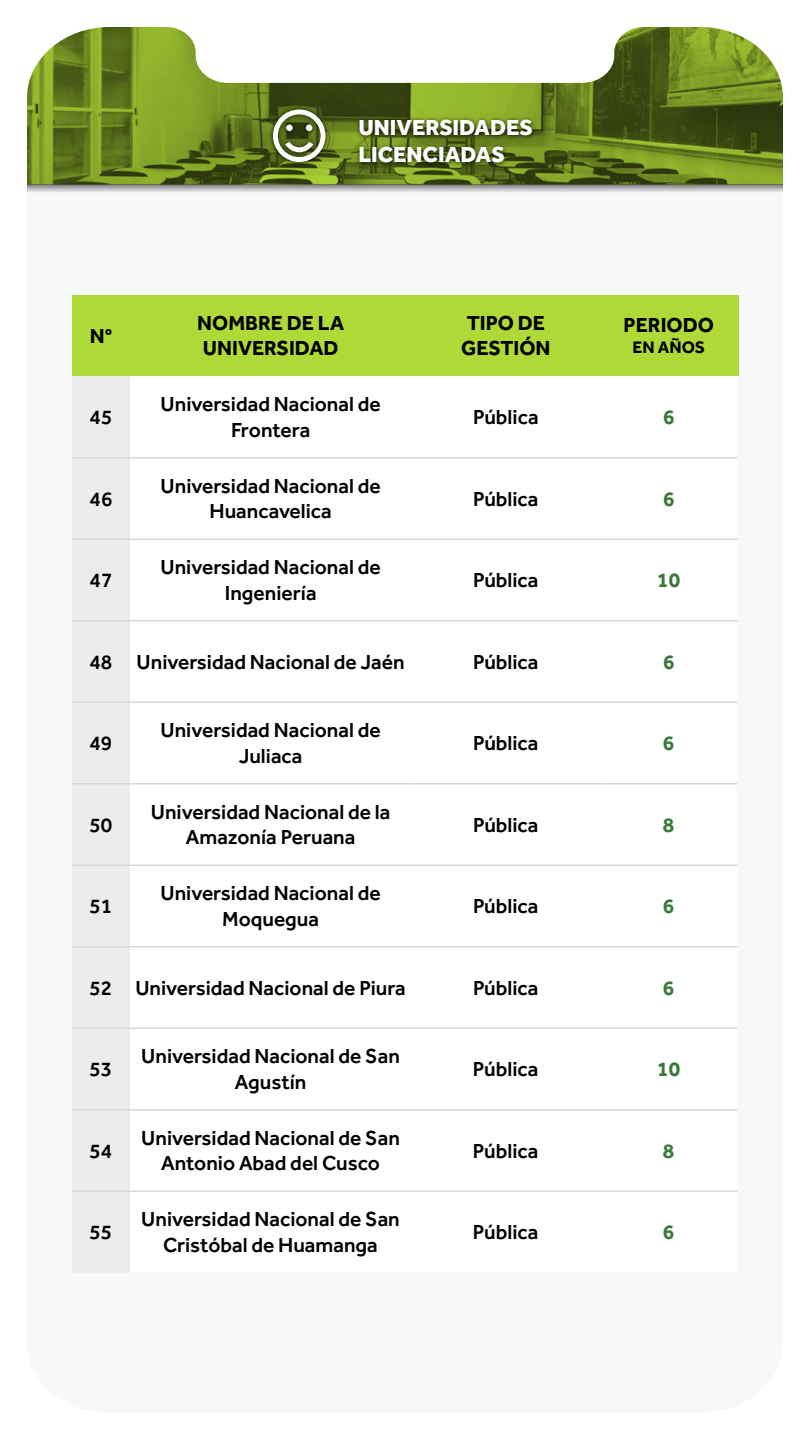
<style>
.page{position:relative;width:810px;height:1440px;background:#fff}
.page>*{position:absolute;margin:0;border:0;box-sizing:border-box;transform-origin:0 0}
.t1{font:800 22.5px/27px "Effra";color:#fff}
.t2{font:500 21px/25.2px "Effra";color:#000;text-align:center}
.t3{font:700 21px/25.2px "Effra";color:#000}
.t4{font:700 21px "Effra";color:#3a7a38}
.t5{font:700 17.25px "Effra";color:#000}
</style>
<div class="page">
<img style="left:27px;top:27px;width:756px;height:157px">
<div style="left:72px;top:376px;width:58px;height:897px;background:#ececec"></div>
<svg style="left:130px;top:621px;width:607px;height:570px"></svg>
<hr style="left:72px;top:538px;width:58px;height:2px;background:#d8d8d8">
<hr style="left:130px;top:538px;width:281px;height:2px;background:#d8d8d8">
<hr style="left:411px;top:538px;width:189px;height:2px;background:#d8d8d8">
<hr style="left:600px;top:538px;width:137px;height:2px;background:#d8d8d8">
<hr style="left:72px;top:620px;width:58px;height:1px;background:#d8d8d8">
<hr style="left:130px;top:620px;width:281px;height:1px;background:#d8d8d8">
<hr style="left:411px;top:620px;width:189px;height:1px;background:#d8d8d8">
<hr style="left:600px;top:620px;width:137px;height:1px;background:#d8d8d8">
<hr style="left:72px;top:701px;width:58px;height:2px;background:#d8d8d8">
<hr style="left:130px;top:701px;width:281px;height:2px;background:#d8d8d8">
<hr style="left:411px;top:701px;width:189px;height:2px;background:#d8d8d8">
<hr style="left:600px;top:701px;width:137px;height:2px;background:#d8d8d8">
<hr style="left:72px;top:783px;width:58px;height:1px;background:#d8d8d8">
<hr style="left:130px;top:783px;width:281px;height:1px;background:#d8d8d8">
<hr style="left:411px;top:783px;width:189px;height:1px;background:#d8d8d8">
<hr style="left:600px;top:783px;width:137px;height:1px;background:#d8d8d8">
<hr style="left:72px;top:865px;width:58px;height:1px;background:#d8d8d8">
<hr style="left:130px;top:865px;width:281px;height:1px;background:#d8d8d8">
<hr style="left:411px;top:865px;width:189px;height:1px;background:#d8d8d8">
<hr style="left:600px;top:865px;width:137px;height:1px;background:#d8d8d8">
<hr style="left:72px;top:946px;width:58px;height:1px;background:#d8d8d8">
<hr style="left:130px;top:946px;width:281px;height:1px;background:#d8d8d8">
<hr style="left:411px;top:946px;width:189px;height:1px;background:#d8d8d8">
<hr style="left:600px;top:946px;width:137px;height:1px;background:#d8d8d8">
<hr style="left:72px;top:1028px;width:58px;height:1px;background:#d8d8d8">
<hr style="left:130px;top:1028px;width:281px;height:1px;background:#d8d8d8">
<hr style="left:411px;top:1028px;width:189px;height:1px;background:#d8d8d8">
<hr style="left:600px;top:1028px;width:137px;height:1px;background:#d8d8d8">
<hr style="left:72px;top:1109px;width:58px;height:1px;background:#d8d8d8">
<hr style="left:130px;top:1109px;width:281px;height:1px;background:#d8d8d8">
<hr style="left:411px;top:1109px;width:189px;height:1px;background:#d8d8d8">
<hr style="left:600px;top:1109px;width:137px;height:1px;background:#d8d8d8">
<hr style="left:72px;top:1191px;width:58px;height:1px;background:#d8d8d8">
<hr style="left:130px;top:1191px;width:281px;height:1px;background:#d8d8d8">
<hr style="left:411px;top:1191px;width:189px;height:1px;background:#d8d8d8">
<hr style="left:600px;top:1191px;width:137px;height:1px;background:#d8d8d8">
<hr style="left:72px;top:457px;width:58px;height:2px;background:#d8d8d8">
<hr style="left:130px;top:457px;width:281px;height:2px;background:#d8d8d8">
<hr style="left:411px;top:457px;width:189px;height:2px;background:#d8d8d8">
<hr style="left:600px;top:457px;width:137px;height:2px;background:#d8d8d8">
<div style="left:268px;top:105px;width:62px;height:62px;background:#000;opacity:.75"></div>
<svg style="left:273px;top:110px;width:53px;height:52px"></svg>
<div style="left:356px;top:115px;width:181px;height:53px;background:#000;opacity:.75"></div>
<svg style="left:27px;top:184px;width:756px;height:9px;background:#b1b3b0"></svg>
<div style="left:72px;top:295px;width:667px;height:81px;background:#afd936"></div>
<p class="t1" style="left:358px;top:113px;width:176px">UNIVERSIDADES<br>LICENCIADAS</p>
<p class="t3" style="left:90px;top:322px;width:24px">N°</p>
<p class="t3" style="left:197px;top:310px;width:148px">NOMBRE DE LA<br>UNIVERSIDAD</p>
<p class="t3" style="left:461px;top:310px;width:91px">TIPO DE<br>GESTIÓN</p>
<p class="t3" style="left:624px;top:312px;width:92px">PERIODO</p>
<p class="t5" style="left:632px;top:337px;width:74px">EN AÑOS</p>
<p class="t2" style="left:90px;top:404px;width:24px">45</p>
<p class="t2" style="left:161px;top:391px;width:222px">Universidad Nacional de<br>Frontera</p>
<p class="t2" style="left:473px;top:404px;width:67px">Pública</p>
<p class="t4" style="left:663px;top:404px;width:13px">6</p>
<p class="t2" style="left:90px;top:486px;width:24px">46</p>
<p class="t2" style="left:161px;top:473px;width:222px">Universidad Nacional de<br>Huancavelica</p>
<p class="t2" style="left:473px;top:486px;width:67px">Pública</p>
<p class="t4" style="left:663px;top:486px;width:13px">6</p>
<p class="t2" style="left:90px;top:567px;width:24px">47</p>
<p class="t2" style="left:161px;top:554px;width:222px">Universidad Nacional de<br>Ingeniería</p>
<p class="t2" style="left:473px;top:567px;width:67px">Pública</p>
<p class="t4" style="left:657px;top:567px;width:24px">10</p>
<p class="t2" style="left:90px;top:649px;width:317px">48 Universidad Nacional de Jaén</p>
<p class="t2" style="left:473px;top:649px;width:67px">Pública</p>
<p class="t4" style="left:663px;top:649px;width:13px">6</p>
<p class="t2" style="left:90px;top:730px;width:24px">49</p>
<p class="t2" style="left:161px;top:717px;width:222px">Universidad Nacional de<br>Juliaca</p>
<p class="t2" style="left:473px;top:730px;width:67px">Pública</p>
<p class="t4" style="left:663px;top:730px;width:13px">6</p>
<p class="t2" style="left:90px;top:812px;width:24px">50</p>
<p class="t2" style="left:151px;top:799px;width:241px">Universidad Nacional de la<br>Amazonía Peruana</p>
<p class="t2" style="left:473px;top:812px;width:67px">Pública</p>
<p class="t4" style="left:663px;top:812px;width:13px">8</p>
<p class="t2" style="left:90px;top:893px;width:24px">51</p>
<p class="t2" style="left:161px;top:880px;width:222px">Universidad Nacional de<br>Moquegua</p>
<p class="t2" style="left:473px;top:893px;width:67px">Pública</p>
<p class="t4" style="left:663px;top:893px;width:13px">6</p>
<p class="t2" style="left:89px;top:975px;width:318px">52 Universidad Nacional de Piura</p>
<p class="t2" style="left:473px;top:975px;width:67px">Pública</p>
<p class="t4" style="left:663px;top:975px;width:13px">6</p>
<p class="t2" style="left:89px;top:1056px;width:24px">53</p>
<p class="t2" style="left:141px;top:1043px;width:260px">Universidad Nacional de San<br>Agustín</p>
<p class="t2" style="left:473px;top:1056px;width:67px">Pública</p>
<p class="t4" style="left:657px;top:1056px;width:24px">10</p>
<p class="t2" style="left:89px;top:1138px;width:24px">54</p>
<p class="t2" style="left:141px;top:1125px;width:260px">Universidad Nacional de San<br>Antonio Abad del Cusco</p>
<p class="t2" style="left:473px;top:1138px;width:67px">Pública</p>
<p class="t4" style="left:663px;top:1138px;width:13px">8</p>
<p class="t2" style="left:89px;top:1219px;width:24px">55</p>
<p class="t2" style="left:141px;top:1206px;width:260px">Universidad Nacional de San<br>Cristóbal de Huamanga</p>
<p class="t2" style="left:473px;top:1219px;width:67px">Pública</p>
<p class="t4" style="left:663px;top:1219px;width:13px">6</p>
</div>
